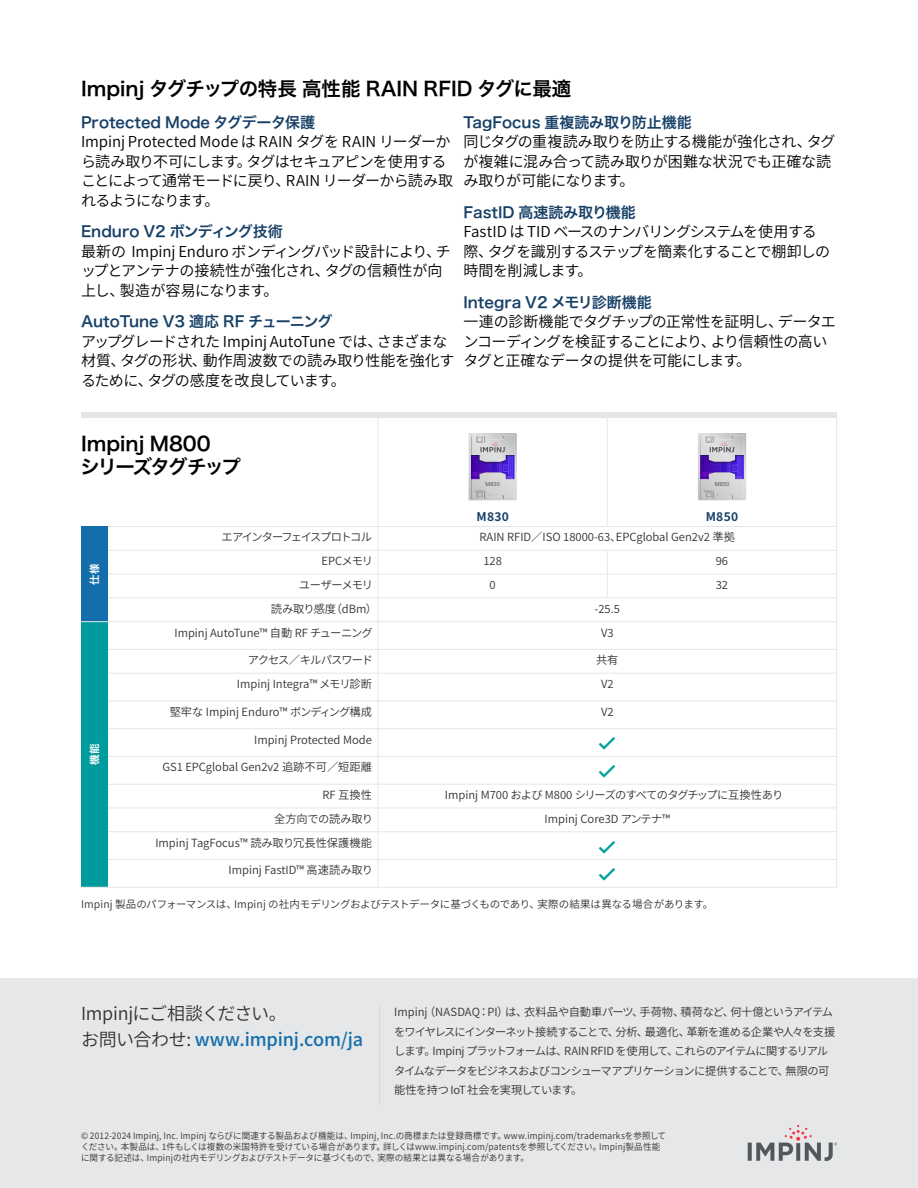
<style>
.page{position:relative;width:918px;height:1188px;background:#fff}
.page>*{position:absolute;margin:0;border:0;box-sizing:border-box;transform-origin:0 0}
.t1{font:19.5px/23.4px "Hira Kaku Pro N W6";color:#000}
.t2{font:18px/26.2px "Source Han Sans JP";letter-spacing:-.015em;color:#333}
.t3{font:15px/19.5px "Source Han Sans JP";letter-spacing:-.03em;color:#000}
.t4{font:15px "Hira Kaku Pro N W6";color:#174067}
.t5{font:700 12px "Source Han Sans JP";letter-spacing:.02em;color:#174067}
.t6{font:11.25px "Source Han Sans JP";color:#333}
.t7{font:11.25px/19.5px "Source Han Sans JP";letter-spacing:-.065em;color:#333}
.t8{font:11.25px "Source Han Sans JP";letter-spacing:-.02em;color:#333}
.t9{font:11.25px "Source Han Sans JP";letter-spacing:-.045em;color:#333}
.t10{font:11.25px "Source Han Sans JP";letter-spacing:-.125em;color:#333}
.t11{font:11.25px "Source Han Sans JP";letter-spacing:-.08em;color:#333}
.t12{font:10.5px "Source Han Sans JP";letter-spacing:-.015em;color:#333}
.t13{font:10.5px "Hira Kaku Pro N W6";color:#fff}
.t14{font:9px/10.8px "Source Han Sans JP";letter-spacing:.015em;color:#333;scale:.95 1}
.t15{font:5.55px "Roboto";letter-spacing:.025em;color:#55575a}
.s1{font-weight:500;color:#136eab}
</style>
<div class="page">
<div style="left:0;top:979px;width:918px;height:209px;background:#e6e7e8"></div>
<svg style="left:748px;top:1125px;width:89px;height:36px"></svg>
<hr style="left:379px;top:1006px;width:1px;height:99px;background:#d6d6d6">
<div style="left:81px;top:526px;width:27px;height:96px;background:#136eab"></div>
<div style="left:81px;top:622px;width:27px;height:265px;background:#009b9d"></div>
<hr style="left:378px;top:418px;width:1px;height:108px;background:#e6e6e6">
<hr style="left:607px;top:418px;width:1px;height:108px;background:#e6e6e6">
<hr style="left:836px;top:418px;width:1px;height:108px;background:#e6e6e6">
<hr style="left:108px;top:526px;width:270px;height:1px;background:#e6e6e6">
<hr style="left:378px;top:526px;width:229px;height:1px;background:#e6e6e6">
<hr style="left:607px;top:526px;width:230px;height:1px;background:#e6e6e6">
<hr style="left:108px;top:550px;width:270px;height:1px;background:#e6e6e6">
<hr style="left:378px;top:550px;width:229px;height:1px;background:#e6e6e6">
<hr style="left:607px;top:550px;width:230px;height:1px;background:#e6e6e6">
<hr style="left:108px;top:574px;width:270px;height:1px;background:#e6e6e6">
<hr style="left:378px;top:574px;width:229px;height:1px;background:#e6e6e6">
<hr style="left:607px;top:574px;width:230px;height:1px;background:#e6e6e6">
<svg style="left:607px;top:551px;width:1px;height:46px"></svg>
<hr style="left:108px;top:597px;width:270px;height:1px;background:#e6e6e6">
<hr style="left:378px;top:597px;width:229px;height:1px;background:#e6e6e6">
<hr style="left:607px;top:597px;width:230px;height:1px;background:#e6e6e6">
<svg style="left:81px;top:621px;width:27px;height:1px"></svg>
<svg style="left:81px;top:887px;width:27px;height:1px"></svg>
<hr style="left:108px;top:621px;width:270px;height:1px;background:#e6e6e6">
<hr style="left:378px;top:621px;width:229px;height:1px;background:#e6e6e6">
<hr style="left:607px;top:621px;width:230px;height:1px;background:#e6e6e6">
<hr style="left:108px;top:649px;width:270px;height:1px;background:#e6e6e6">
<hr style="left:378px;top:649px;width:229px;height:1px;background:#e6e6e6">
<hr style="left:607px;top:649px;width:230px;height:1px;background:#e6e6e6">
<hr style="left:108px;top:673px;width:270px;height:1px;background:#e6e6e6">
<hr style="left:378px;top:673px;width:229px;height:1px;background:#e6e6e6">
<hr style="left:607px;top:673px;width:230px;height:1px;background:#e6e6e6">
<hr style="left:108px;top:701px;width:270px;height:1px;background:#e6e6e6">
<hr style="left:378px;top:701px;width:229px;height:1px;background:#e6e6e6">
<hr style="left:607px;top:701px;width:230px;height:1px;background:#e6e6e6">
<hr style="left:108px;top:728px;width:270px;height:1px;background:#e6e6e6">
<hr style="left:378px;top:728px;width:229px;height:1px;background:#e6e6e6">
<hr style="left:607px;top:728px;width:230px;height:1px;background:#e6e6e6">
<hr style="left:108px;top:756px;width:270px;height:1px;background:#e6e6e6">
<hr style="left:378px;top:756px;width:229px;height:1px;background:#e6e6e6">
<hr style="left:607px;top:756px;width:230px;height:1px;background:#e6e6e6">
<hr style="left:108px;top:784px;width:270px;height:1px;background:#e6e6e6">
<hr style="left:378px;top:784px;width:229px;height:1px;background:#e6e6e6">
<hr style="left:607px;top:784px;width:230px;height:1px;background:#e6e6e6">
<hr style="left:108px;top:808px;width:270px;height:1px;background:#e6e6e6">
<hr style="left:378px;top:808px;width:229px;height:1px;background:#e6e6e6">
<hr style="left:607px;top:808px;width:230px;height:1px;background:#e6e6e6">
<hr style="left:108px;top:831px;width:270px;height:1px;background:#e6e6e6">
<hr style="left:378px;top:831px;width:229px;height:1px;background:#e6e6e6">
<hr style="left:607px;top:831px;width:230px;height:1px;background:#e6e6e6">
<hr style="left:108px;top:859px;width:270px;height:1px;background:#e6e6e6">
<hr style="left:378px;top:859px;width:229px;height:1px;background:#e6e6e6">
<svg style="left:378px;top:527px;width:1px;height:360px"></svg>
<hr style="left:607px;top:859px;width:230px;height:1px;background:#e6e6e6">
<svg style="left:836px;top:527px;width:1px;height:360px"></svg>
<hr style="left:108px;top:887px;width:270px;height:1px;background:#e6e6e6">
<hr style="left:378px;top:887px;width:229px;height:1px;background:#e6e6e6">
<hr style="left:607px;top:887px;width:230px;height:1px;background:#e6e6e6">
<div style="left:81px;top:412px;width:27px;height:6px;background:#e6e6e6"></div>
<div style="left:108px;top:412px;width:270px;height:6px;background:#e6e6e6"></div>
<div style="left:378px;top:412px;width:229px;height:6px;background:#e6e6e6"></div>
<div style="left:607px;top:412px;width:230px;height:6px;background:#e6e6e6"></div>
<svg style="left:469px;top:433px;width:48px;height:67px;background:#afa5ca"></svg>
<svg style="left:698px;top:433px;width:48px;height:67px;background:#afa5ca"></svg>
<h1 class="t1" style="left:81px;top:76px;width:492px">Impinj タグチップの特長 高性能 RAIN RFID タグに最適</h1>
<p class="t4" style="left:81px;top:109px;width:236px">Protected Mode タグデータ保護</p>
<p class="t3" style="left:81px;top:132px;width:374px">Impinj Protected Mode は RAIN タグを RAIN リーダーから読み取り不可にします。タグはセキュアピンを使用することによって通常モードに戻り、RAIN リーダーから読み取れるようになります。</p>
<p class="t4" style="left:81px;top:218px;width:203px">Enduro V2 ボンディング技術</p>
<p class="t3" style="left:81px;top:242px;width:371px">最新の Impinj Enduro ボンディングパッド設計により、チップとアンテナの接続性が強化され、タグの信頼性が向上し、製造が容易になります。</p>
<p class="t4" style="left:81px;top:308px;width:253px">AutoTune V3 適応 RF チューニング</p>
<p class="t3" style="left:81px;top:332px;width:375px">アップグレードされた Impinj AutoTune では、さまざまな材質、タグの形状、動作周波数での読み取り性能を強化するために、タグの感度を改良しています。</p>
<p class="t4" style="left:464px;top:109px;width:230px">TagFocus 重複読み取り防止機能</p>
<p class="t3" style="left:464px;top:132px;width:373px">同じタグの重複読み取りを防止する機能が強化され、タグが複雑に混み合って読み取りが困難な状況でも正確な読み取りが可能になります。</p>
<p class="t4" style="left:464px;top:199px;width:174px">FastID 高速読み取り機能</p>
<p class="t3" style="left:464px;top:222px;width:368px">FastID は TID ベースのナンバリングシステムを使用する際、タグを識別するステップを簡素化することで棚卸しの時間を削減します。</p>
<p class="t4" style="left:464px;top:289px;width:190px">Integra V2 メモリ診断機能</p>
<p class="t3" style="left:464px;top:312px;width:374px">一連の診断機能でタグチップの正常性を証明し、データエンコーディングを検証することにより、より信頼性の高いタグと正確なデータの提供を可能にします。</p>
<h1 class="t1" style="left:80px;top:431px;width:162px">Impinj M800<br>シリーズタグチップ</h1>
<p class="t15" style="left:485px;top:481px;width:16px">M830</p>
<p class="t5" style="left:477px;top:509px;width:34px">M830</p>
<p class="t15" style="left:715px;top:481px;width:16px">M850</p>
<p class="t5" style="left:706px;top:509px;width:34px">M850</p>
<p class="t13" style="left:85px;top:585px;width:24px;rotate:-90deg">仕様</p>
<p class="t10" style="left:221px;top:531px;width:152px">エアインターフェイスプロトコル</p>
<p class="t6" style="left:480px;top:531px;width:257px">RAIN RFID／ISO 18000-63、EPCglobal Gen2v2 準拠</p>
<p class="t8" style="left:322px;top:555px;width:53px">EPCメモリ</p>
<p class="t8" style="left:483px;top:555px;width:20px">128</p>
<p class="t8" style="left:716px;top:555px;width:14px">96</p>
<p class="t7" style="left:299px;top:575px;width:76px">ユーザーメモリ</p>
<p class="t8" style="left:490px;top:579px;width:8px">0</p>
<p class="t8" style="left:716px;top:579px;width:14px">32</p>
<p class="t8" style="left:271px;top:602px;width:108px">読み取り感度（dBm）</p>
<p class="t8" style="left:595px;top:602px;width:27px">-25.5</p>
<p class="t6" style="left:174px;top:626px;width:200px">Impinj AutoTune™ 自動 RF チューニング</p>
<p class="t8" style="left:601px;top:626px;width:14px">V3</p>
<p class="t11" style="left:248px;top:654px;width:127px">アクセス／キルパスワード</p>
<p class="t8" style="left:596px;top:654px;width:24px">共有</p>
<p class="t6" style="left:237px;top:678px;width:137px">Impinj Integra™ メモリ診断</p>
<p class="t8" style="left:601px;top:678px;width:14px">V2</p>
<p class="t6" style="left:170px;top:705px;width:204px">堅牢な Impinj Enduro™ ボンディング構成</p>
<p class="t8" style="left:601px;top:705px;width:14px">V2</p>
<p class="t6" style="left:254px;top:733px;width:119px">Impinj Protected Mode</p>
<p class="t6" style="left:162px;top:761px;width:211px">GS1 EPCglobal Gen2v2 追跡不可／短距離</p>
<p class="t8" style="left:323px;top:789px;width:51px">RF 互換性</p>
<p class="t9" style="left:445px;top:789px;width:340px">Impinj M700 および M800 シリーズのすべてのタグチップに互換性あり</p>
<p class="t8" style="left:274px;top:812px;width:101px">全方向での読み取り</p>
<p class="t6" style="left:545px;top:812px;width:127px">Impinj Core3D アンテナ™</p>
<p class="t6" style="left:155px;top:836px;width:218px">Impinj TagFocus™ 読み取り冗長性保護機能</p>
<p class="t6" style="left:229px;top:864px;width:146px">Impinj FastID™ 高速読み取り</p>
<p class="t12" style="left:81px;top:898px;width:634px">Impinj 製品のパフォーマンスは、Impinj の社内モデリングおよびテストデータに基づくものであり、実際の結果は異なる場合があります。</p>
<p class="t13" style="left:85px;top:765px;width:24px;rotate:-90deg">機能</p>
<p class="t2" style="left:81px;top:1001px;width:284px">Impinjにご相談ください。<br>お問い合わせ: <span class="s1">www.impinj.com/ja</span></p>
<p class="t7" style="left:394px;top:1003px;width:443px">Impinj（NASDAQ：PI）は、衣料品や自動車パーツ、手荷物、積荷など、何十億というアイテムをワイヤレスにインターネット接続することで、分析、最適化、革新を進める企業や人々を支援します。Impinj プラットフォームは、RAIN RFID を使用して、これらのアイテムに関するリアルタイムなデータをビジネスおよびコンシューマアプリケーションに提供することで、無限の可能性を持つ IoT 社会を実現しています。</p>
<p class="t14" style="left:81px;top:1131px;width:617px">© 2012-2024 Impinj, Inc. Impinj ならびに関連する製品および機能は、Impinj, Inc.の商標または登録商標です。www.impinj.com/trademarksを参照してください。本製品は、1件もしくは複数の米国特許を受けている場合があります。詳しくはwww.impinj.com/patentsを参照してください。Impinj製品性能に関する記述は、Impinjの社内モデリングおよびテストデータに基づくもので、実際の結果とは異なる場合があります。</p>
</div>
